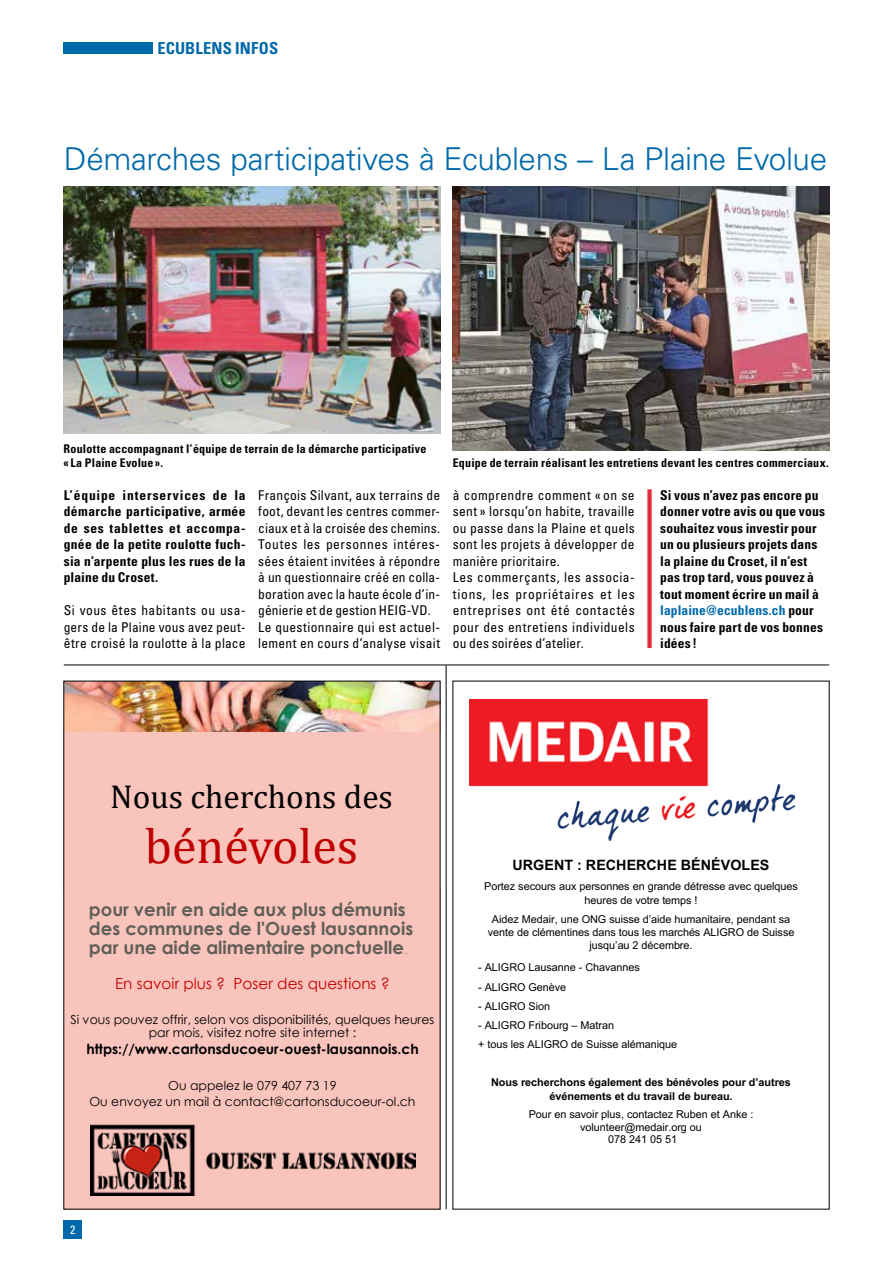
<style>
.page{position:relative;width:893px;height:1263px;background:#fff}
.page>*{position:absolute;margin:0;border:0;box-sizing:border-box;transform-origin:0 0}
.t1{font:49.95px "Cambria";color:#c00000}
.t2{font:33.3px "Cambria";color:#000}
.t3{font:300 31.5px "Univers LT Std";letter-spacing:-.015em;color:#0069a9}
.t4{font:700 18px/18.8px "Century Gothic";color:#615f57}
.t5{font:700 condensed 16.5px "Univers LT Std";letter-spacing:.01em;color:#0069a9}
.t6{font:15.15px "Century Gothic";color:#c00000}
.t7{font:700 14.25px "Arial";letter-spacing:.005em;color:#000}
.t8{font:700 13.95px "Century Gothic";color:#000}
.t9{font:condensed 13.5px/16.5px "Univers LT Std";letter-spacing:.02em;color:#000}
.t10{font:700 condensed 13.5px/16.5px "Univers LT Std";letter-spacing:.015em;color:#000;text-align:justify}
.t11{font:12.45px/12.9px "Century Gothic";color:#000;text-align:center}
.t12{font:700 condensed 12px/13.5px "Univers LT Std";letter-spacing:.015em;color:#000}
.t13{font:condensed 12px "Univers LT Std";color:#fff}
.t14{font:10.8px/13.4px "Arial";letter-spacing:-.005em;color:#000;text-align:center}
.t15{font:700 10.8px/13.5px "Arial";letter-spacing:-.005em;color:#000;text-align:center}
.t16{font:6.9px "Century Gothic";color:#615f57}
.s1{color:#0069a9}
</style>
<div class="page">
<div style="left:64px;top:1220px;width:18px;height:19px;background:#0069a9"></div>
<div style="left:64px;top:42px;width:89px;height:12px;background:#0069a9"></div>
<hr style="left:64px;top:665px;width:765px;height:1px;background:#000">
<hr style="left:446px;top:665px;width:1px;height:544px;background:#000">
<div style="left:64px;top:731px;width:375px;height:157px;background:#f9c4bc"></div>
<div style="left:64px;top:731px;width:376px;height:158px;border:1px solid #f9c4bc"></div>
<div style="left:64px;top:888px;width:376px;height:321px;background:#f9c4bc"></div>
<img style="left:90px;top:1124px;width:325px;height:71px">
<img style="left:65px;top:683px;width:373px;height:48px">
<img style="left:453px;top:186px;width:376px;height:264px">
<img style="left:63px;top:186px;width:377px;height:248px">
<img style="left:469px;top:699px;width:326px;height:142px">
<div style="left:647px;top:489px;width:5px;height:159px;background:#e52c3b"></div>
<p class="t5" style="left:157px;top:38px;width:122px">ECUBLENS INFOS</p>
<h3 class="t3" style="left:64px;top:139px;width:765px">Démarches participatives à Ecublens – La Plaine Evolue</h3>
<p class="t12" style="left:64px;top:442px;width:364px">Roulotte accompagnant l’équipe de terrain de la démarche participative «La Plaine Evolue».</p>
<p class="t12" style="left:453px;top:455px;width:378px">Equipe de terrain réalisant les entretiens devant les centres commerciaux.</p>
<p class="t10" style="left:64px;top:486px;width:183px">L’équipe interservices de la démarche participative, armée de ses tablettes et accompa&shy;gnée de la petite roulotte fuch&shy;sia n’arpente plus les rues de la plaine du Croset.</p>
<p class="t9" style="left:64px;top:602px;width:183px;text-align:justify">Si vous êtes habitants ou usa‑ gers de la Plaine vous avez peut&shy;être croisé la roulotte à la place</p>
<p class="t9" style="left:258px;top:486px;width:183px">François Silvant, aux terrains de foot, devant les centres commer‑ ciaux et à la croisée des chemins.<br>Toutes les personnes intéres‑ sées étaient invitées à répondre à un questionnaire créé en colla‑ boration avec la haute école d’in‑ génierie et de gestion HEIG-VD.<br>Le questionnaire qui est actuel‑ lement en cours d’analyse visait</p>
<p class="t9" style="left:453px;top:486px;width:183px">à comprendre comment « on se sent » lorsqu’on habite, travaille ou passe dans la Plaine et quels sont les projets à développer de manière prioritaire.<br>Les commerçants, les associa‑ tions, les propriétaires et les entreprises ont été contactés pour des entretiens individuels ou des soirées d’atelier.</p>
<p class="t10" style="left:660px;top:486px;width:166px;text-align:left">Si vous n’avez pas encore pu donner votre avis ou que vous souhaitez vous investir pour un ou plusieurs projets dans la plaine du Croset, il n’est pas trop tard, vous pouvez à tout moment écrire un mail à <span class="s1">laplaine@ecublens.ch</span> pour nous faire part de vos bonnes idées !</p>
<h2 class="t2" style="left:110px;top:777px;width:284px">Nous cherchons des</h2>
<h1 class="t1" style="left:145px;top:817px;width:215px">be ne voles</h1>
<h3 class="t4" style="left:89px;top:899px;width:326px">pour venir en aide aux plus démunis des communes de l'Ouest lausannois par une aide alimentaire ponctuelle</h3>
<p class="t16" style="left:404px;top:946px;width:5px">..</p>
<p class="t6" style="left:115px;top:973px;width:276px">En savoir plus ? Poser des questions ?</p>
<p class="t11" style="left:71px;top:1013px;width:365px">Si vous pouvez offrir, selon vos disponibilités, quelques heures par mois, visitez notre site internet :</p>
<p class="t8" style="left:86px;top:1038px;width:334px">https://www.cartonsducoeur-ouest-lausannois.ch</p>
<p class="t11" style="left:89px;top:1077px;width:328px;line-height:15.8px">Ou appelez le 079 407 73 19<br>Ou envoyez un mail à contact@cartonsducoeur-ol.ch</p>
<p class="t13" style="left:70px;top:1222px;width:7px">2</p>
<p class="t7" style="left:513px;top:855px;width:258px">URGENT : RECHERCHE BÉNÉVOLES</p>
<p class="t14" style="left:484px;top:879px;width:315px">Portez secours aux personnes en grande détresse avec quelques heures de votre temps !</p>
<p class="t14" style="left:488px;top:912px;width:308px">Aidez Medair, une ONG suisse d’aide humanitaire, pendant sa vente de clémentines dans tous les marchés ALIGRO de Suisse jusqu’au 2 décembre.</p>
<p class="t14" style="left:478px;top:961px;width:163px">- ALIGRO Lausanne - Chavannes</p>
<p class="t14" style="left:478px;top:980px;width:90px">- ALIGRO Genève</p>
<p class="t14" style="left:478px;top:999px;width:73px">- ALIGRO Sion</p>
<p class="t14" style="left:478px;top:1015px;width:200px;line-height:19.2px;text-align:left">- ALIGRO Fribourg – Matran<br>+ tous les ALIGRO de Suisse alémanique</p>
<p class="t15" style="left:491px;top:1076px;width:301px">Nous recherchons également des bénévoles pour d’autres événements et du travail de bureau.</p>
<p class="t14" style="left:529px;top:1108px;width:226px;line-height:12.5px">Pour en savoir plus, contactez Ruben et Anke : volunteer@medair.org ou<br>078 241 05 51</p>
</div>
